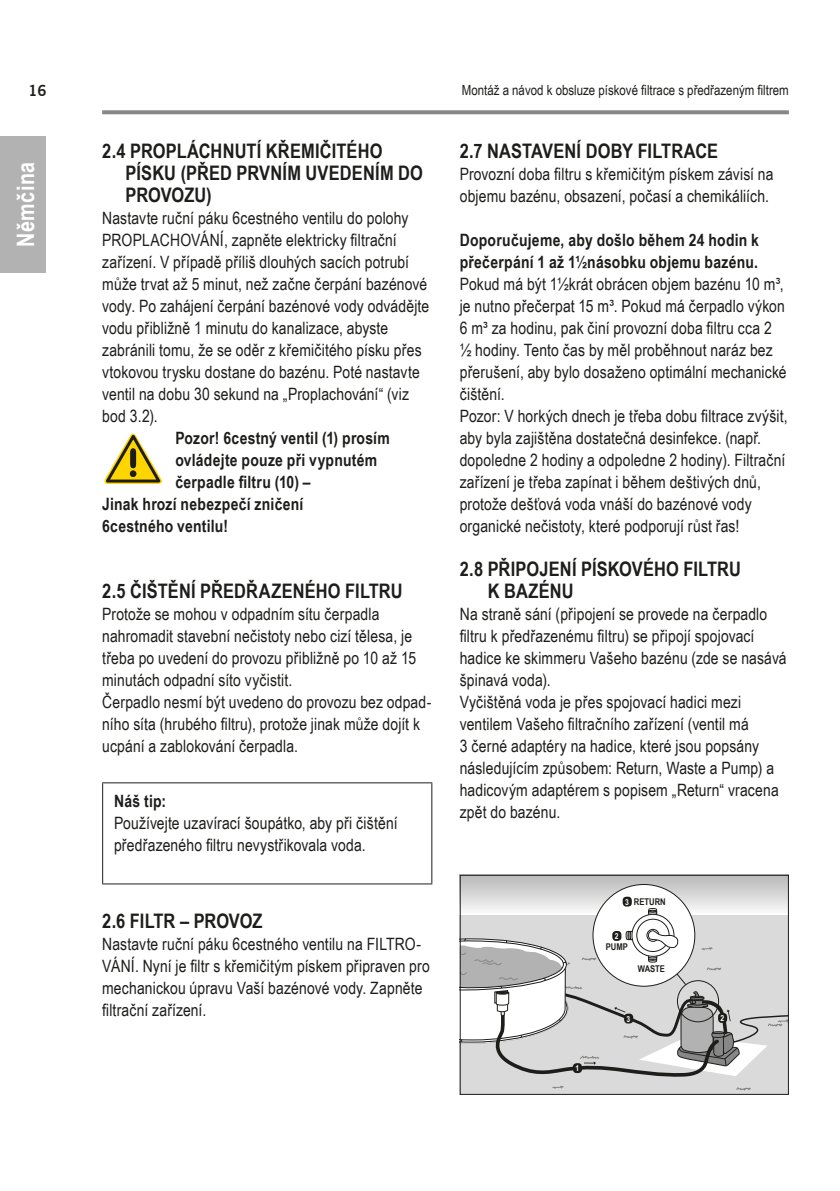
<style>
.page{position:relative;width:840px;height:1191px;background:#fff}
.page>*{position:absolute;margin:0;border:0;box-sizing:border-box;transform-origin:0 0}
.t1{font:700 24px "Arial Narrow";letter-spacing:.02em;color:#fff}
.t2{font:700 20px/22px "Arial Narrow";letter-spacing:.01em;color:#1d1d1b}
.t3{font:17px/22px "Arial Narrow";letter-spacing:.01em;color:#1d1d1b}
.t4{font:700 17px/22px "Arial Narrow";letter-spacing:.015em;color:#1d1d1b}
.t5{font:700 15px "News Gothic BT";color:#1d1d1b}
.t6{font:14px "Arial Narrow";color:#1d1d1b}
.t7{font:700 9.2px "Arial Narrow";color:#1d1d1b}
.t8{font:700 8.2px "Arial Narrow";color:#fff}
.s1{font-size:8.2px;color:#fff}
</style>
<div class="page">
<svg style="left:102px;top:110px;width:686px;height:4px;background:#8f8f8f"></svg>
<div style="left:0;top:136px;width:45px;height:136px;background:#b2b2b2"></div>
<svg style="left:104px;top:433px;width:58px;height:51px"></svg>
<hr style="left:102px;top:782px;width:330px;height:1px;background:#1d1d1b">
<hr style="left:102px;top:783px;width:1px;height:100px;background:#1d1d1b">
<hr style="left:431px;top:783px;width:1px;height:100px;background:#1d1d1b">
<hr style="left:102px;top:883px;width:330px;height:1px;background:#1d1d1b">
<div style="left:459px;top:893px;width:329px;height:201px;background:#dadada"></div>
<svg style="left:552px;top:1085px;width:11px;height:4px"></svg>
<svg style="left:736px;top:1087px;width:14px;height:3px"></svg>
<div style="left:459px;top:874px;width:329px;height:41px;background:linear-gradient(to bottom,#b6b6b6,#fafafa)"></div>
<div style="left:592px;top:884px;width:102px;height:102px;background:#fff;border-radius:50%"></div>
<svg style="left:648px;top:908px;width:9px;height:6px"></svg>
<svg style="left:631px;top:914px;width:42px;height:42px"></svg>
<div style="left:631px;top:914px;width:42px;height:42px;border:1px solid #1d1d1b;border-radius:50%"></div>
<div style="left:636px;top:919px;width:32px;height:32px;background:#fff;border-radius:50%"></div>
<div style="left:636px;top:919px;width:33px;height:32px;border:1px solid #1d1d1b;border-radius:50%"></div>
<div style="left:646px;top:929px;width:13px;height:12px;border:1px solid #1d1d1b;border-radius:50%"></div>
<svg style="left:461px;top:930px;width:325px;height:147px"></svg>
<div style="left:622px;top:896px;width:9px;height:10px;background:#1d1d1b;border-radius:4px"></div>
<div style="left:612px;top:931px;width:9px;height:10px;background:#1d1d1b;border-radius:4px"></div>
<div style="left:459px;top:874px;width:329px;height:220px;border:1px solid #1d1d1b"></div>
<p class="t5" style="left:28px;top:82px;width:20px">16</p>
<p class="t6" style="left:461px;top:80px;width:328px">Montáž a návod k obsluze pískové filtrace s předřazeným filtrem</p>
<h1 class="t1" style="left:7px;top:247px;width:86px;rotate:-90deg">Němčina</h1>
<p class="t2" style="left:126px;top:139px;width:299px;text-indent:-23px">2.4 PROPLÁCHNUTÍ KŘEMIČITÉHO<br>PÍSKU (PŘED PRVNÍM UVEDENÍM DO<br>PROVOZU)</p>
<p class="t3" style="left:102px;top:206px;width:328px">Nastavte ruční páku 6cestného ventilu do polohy PROPLACHOVÁNÍ, zapněte elektricky filtrační zařízení. V případě příliš dlouhých sacích potrubí může trvat až 5 minut, než začne čerpání bazénové vody. Po zahájení čerpání bazénové vody odvádějte vodu přibližně 1 minutu do kanalizace, abyste zabránili tomu, že se oděr z křemičitého písku přes vtokovou trysku dostane do bazénu. Poté nastavte ventil na dobu 30 sekund na „Proplachování“ (viz bod 3.2).</p>
<p class="t4" style="left:175px;top:426px;width:216px">Pozor! 6cestný ventil (1) prosím</p>
<p class="t4" style="left:175px;top:448px;width:203px">ovládejte pouze při vypnutém</p>
<p class="t4" style="left:175px;top:470px;width:137px">čerpadle filtru (10) –</p>
<p class="t4" style="left:102px;top:492px;width:203px">Jinak hrozí nebezpečí zničení</p>
<p class="t4" style="left:102px;top:514px;width:127px">6cestného ventilu!</p>
<p class="t2" style="left:102px;top:579px;width:302px">2.5 ČIŠTĚNÍ PŘEDŘAZENÉHO FILTRU</p>
<p class="t3" style="left:102px;top:602px;width:330px">Protože se mohou v odpadním sítu čerpadla nahromadit stavební nečistoty nebo cizí tělesa, je třeba po uvedení do provozu přibližně po 10 až 15 minutách odpadní síto vyčistit.<br>Čerpadlo nesmí být uvedeno do provozu bez odpad&shy;ního síta (hrubého filtru), protože jinak může dojít k ucpání a zablokování čerpadla.</p>
<p class="t4" style="left:114px;top:788px;width:54px">Náš tip:</p>
<p class="t3" style="left:114px;top:811px;width:285px">Používejte uzavírací šoupátko, aby při čištění předřazeného filtru nevystřikovala voda.</p>
<p class="t2" style="left:102px;top:909px;width:162px">2.6 FILTR – PROVOZ</p>
<p class="t3" style="left:102px;top:932px;width:329px">Nastavte ruční páku 6cestného ventilu na FILTRO-VÁNÍ. Nyní je filtr s křemičitým pískem připraven pro mechanickou úpravu Vaší bazénové vody. Zapněte filtrační zařízení.</p>
<p class="t2" style="left:459px;top:139px;width:260px">2.7 NASTAVENÍ DOBY FILTRACE</p>
<p class="t3" style="left:459px;top:162px;width:315px">Provozní doba filtru s křemičitým pískem závisí na objemu bazénu, obsazení, počasí a chemikáliích.</p>
<p class="t4" style="left:459px;top:228px;width:300px">Doporučujeme, aby došlo během 24 hodin k přečerpání 1 až 1½násobku objemu bazénu.</p>
<p class="t3" style="left:459px;top:272px;width:329px">Pokud má být 1½krát obrácen objem bazénu 10 m³, je nutno přečerpat 15 m³. Pokud má čerpadlo výkon 6 m³ za hodinu, pak činí provozní doba filtru cca 2 ½ hodiny. Tento čas by měl proběhnout naráz bez přerušení, aby bylo dosaženo optimální mechanické čištění.<br>Pozor: V horkých dnech je třeba dobu filtrace zvýšit, aby byla zajištěna dostatečná desinfekce. (např. dopoledne 2 hodiny a odpoledne 2 hodiny). Filtrační zařízení je třeba zapínat i během deštivých dnů, protože dešťová voda vnáší do bazénové vody organické nečistoty, které podporují růst řas!</p>
<p class="t2" style="left:487px;top:557px;width:254px;text-indent:-28px">2.8 PŘIPOJENÍ PÍSKOVÉHO FILTRU<br>K BAZÉNU</p>
<p class="t3" style="left:459px;top:602px;width:328px">Na straně sání (připojení se provede na čerpadlo filtru k předřazenému filtru) se připojí spojovací hadice ke skimmeru Vašeho bazénu (zde se nasává špinavá voda).<br>Vyčištěná voda je přes spojovací hadici mezi ventilem Vašeho filtračního zařízení (ventil má<br>3 černé adaptéry na hadice, které jsou popsány následujícím způsobem: Return, Waste a Pump) a hadicovým adaptérem s popisem „Return“ vracena zpět do bazénu.</p>
<p class="t7" style="left:624px;top:895px;width:42px"><span class="s1">3</span> RETURN</p>
<p class="t8" style="left:575px;top:1062px;width:5px">1</p>
<p class="t8" style="left:614px;top:930px;width:5px">2</p>
<p class="t7" style="left:605px;top:939px;width:24px">PUMP</p>
<p class="t7" style="left:637px;top:961px;width:29px">WASTE</p>
<p class="t8" style="left:626px;top:1012px;width:5px">3</p>
<p class="t8" style="left:720px;top:1011px;width:5px">2</p>
</div>
